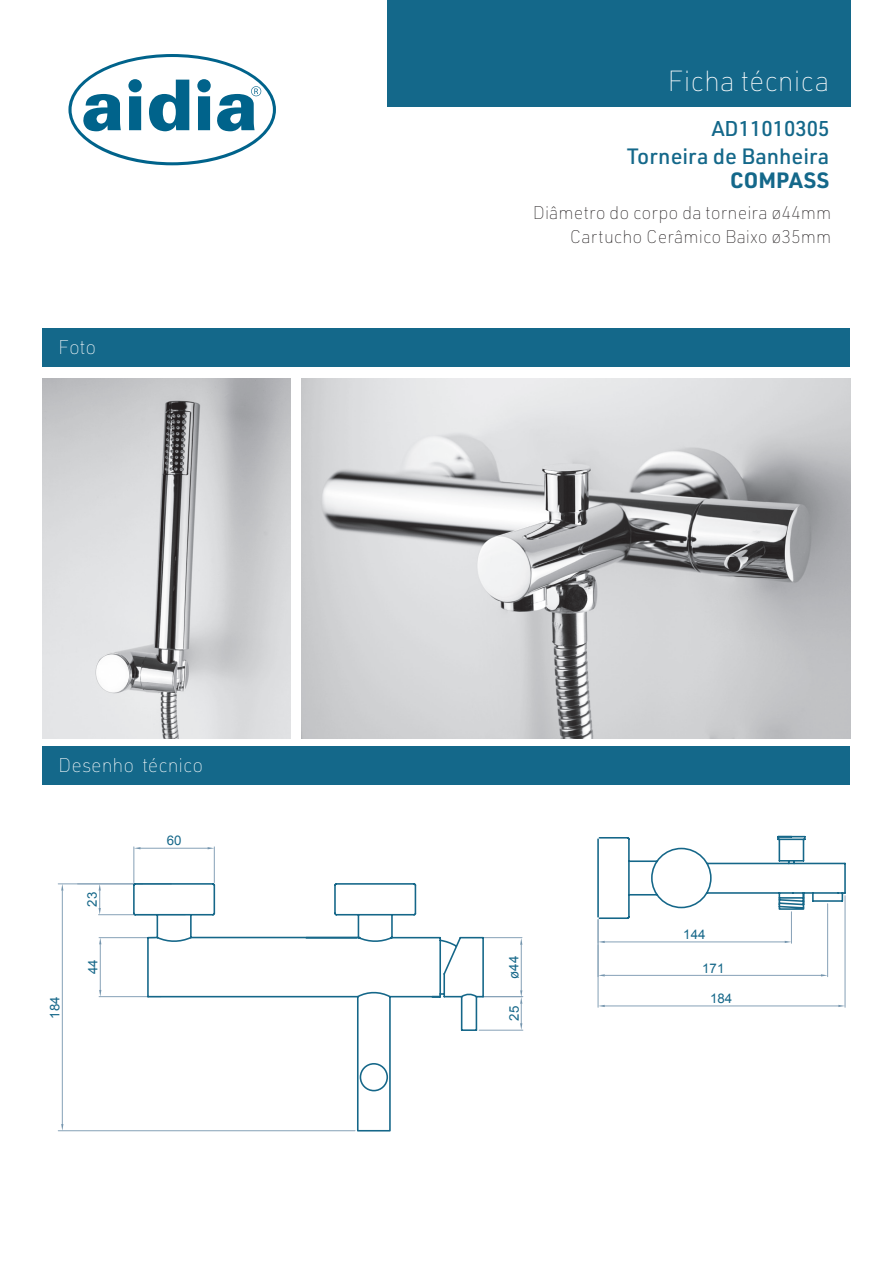
<style>
.page{position:relative;width:893px;height:1263px;background:#fff}
.page>*{position:absolute;margin:0;border:0;box-sizing:border-box;transform-origin:0 0}
.t1{font:100 28.5px "URWDIN";color:#fff}
.t2{font:500 21.75px "URWDIN";color:#14688a}
.t3{font:700 21.75px "URWDIN";letter-spacing:.005em;color:#14688a}
.t4{font:500 21px "URWDIN";color:#14688a}
.t5{font:100 19.5px "URWDIN";color:#fff}
.t6{font:100 18px "URWDIN";color:#231f20}
.t7{font:13.2px "Arial";color:#156789}
</style>
<div class="page">
<svg style="left:68px;top:54px;width:208px;height:111px"></svg>
<div style="left:387px;top:0;width:464px;height:106px;background:#14688a"></div>
<div style="left:43px;top:328px;width:807px;height:39px;background:#14688a"></div>
<div style="left:43px;top:746px;width:807px;height:39px;background:#14688a"></div>
<img style="left:302px;top:378px;width:548px;height:360px">
<img style="left:43px;top:378px;width:248px;height:360px">
<hr style="left:134px;top:847px;width:1px;height:35px;background:#86a1b7">
<hr style="left:214px;top:847px;width:1px;height:35px;background:#86a1b7">
<hr style="left:141px;top:848px;width:67px;height:1px;background:#86a1b7">
<svg style="left:134px;top:847px;width:7px;height:2px"></svg>
<svg style="left:208px;top:847px;width:6px;height:2px"></svg>
<hr style="left:99px;top:914px;width:86px;height:1px;background:#86a1b7">
<svg style="left:99px;top:885px;width:2px;height:30px"></svg>
<hr style="left:99px;top:937px;width:56px;height:1px;background:#86a1b7">
<hr style="left:99px;top:996px;width:62px;height:1px;background:#86a1b7">
<hr style="left:100px;top:944px;width:1px;height:46px;background:#86a1b7">
<svg style="left:99px;top:990px;width:2px;height:7px"></svg>
<hr style="left:58px;top:1130px;width:297px;height:1px;background:#86a1b7">
<hr style="left:58px;top:884px;width:85px;height:1px;background:#86a1b7">
<hr style="left:62px;top:890px;width:1px;height:234px;background:#86a1b7">
<svg style="left:61px;top:1124px;width:2px;height:7px"></svg>
<hr style="left:484px;top:937px;width:38px;height:1px;background:#86a1b7">
<hr style="left:479px;top:1030px;width:44px;height:1px;background:#86a1b7">
<hr style="left:479px;top:996px;width:44px;height:1px;background:#86a1b7">
<svg style="left:132px;top:882px;width:353px;height:250px"></svg>
<hr style="left:521px;top:945px;width:1px;height:45px;background:#86a1b7">
<svg style="left:520px;top:938px;width:2px;height:7px"></svg>
<svg style="left:520px;top:990px;width:2px;height:40px"></svg>
<hr style="left:598px;top:919px;width:1px;height:88px;background:#86a1b7">
<hr style="left:845px;top:896px;width:1px;height:111px;background:#86a1b7">
<hr style="left:605px;top:1006px;width:233px;height:1px;background:#86a1b7">
<svg style="left:598px;top:1005px;width:7px;height:2px"></svg>
<svg style="left:838px;top:1005px;width:7px;height:2px"></svg>
<hr style="left:827px;top:904px;width:1px;height:73px;background:#86a1b7">
<hr style="left:605px;top:975px;width:216px;height:1px;background:#86a1b7">
<svg style="left:821px;top:974px;width:7px;height:2px"></svg>
<svg style="left:598px;top:974px;width:7px;height:2px"></svg>
<svg style="left:597px;top:835px;width:249px;height:108px"></svg>
<p class="t5" style="left:58px;top:335px;width:40px">Foto</p>
<p class="t5" style="left:58px;top:753px;width:146px">Desenho técnico</p>
<p class="t7" style="left:46px;top:1019px;width:24px;rotate:-90deg">184</p>
<p class="t7" style="left:84px;top:906px;width:16px;rotate:-90deg">23</p>
<p class="t7" style="left:84px;top:974px;width:16px;rotate:-90deg">44</p>
<p class="t7" style="left:167px;top:832px;width:16px">60</p>
<p class="t1" style="left:668px;top:62px;width:163px">Ficha técnica</p>
<p class="t4" style="left:712px;top:115px;width:119px">AD11010305</p>
<p class="t2" style="left:627px;top:142px;width:204px">Torneira de Banheira</p>
<p class="t3" style="left:730px;top:166px;width:101px">COMPASS</p>
<p class="t6" style="left:533px;top:201px;width:300px">Diâmetro do corpo da torneira ø44mm</p>
<p class="t6" style="left:570px;top:225px;width:263px">Cartucho Cerâmico Baixo ø35mm</p>
<p class="t7" style="left:505px;top:979px;width:24px;rotate:-90deg">ø44</p>
<p class="t7" style="left:505px;top:1021px;width:16px;rotate:-90deg">25</p>
<p class="t7" style="left:683px;top:926px;width:24px">144</p>
<p class="t7" style="left:702px;top:959px;width:24px">171</p>
<p class="t7" style="left:710px;top:990px;width:24px">184</p>
</div>
